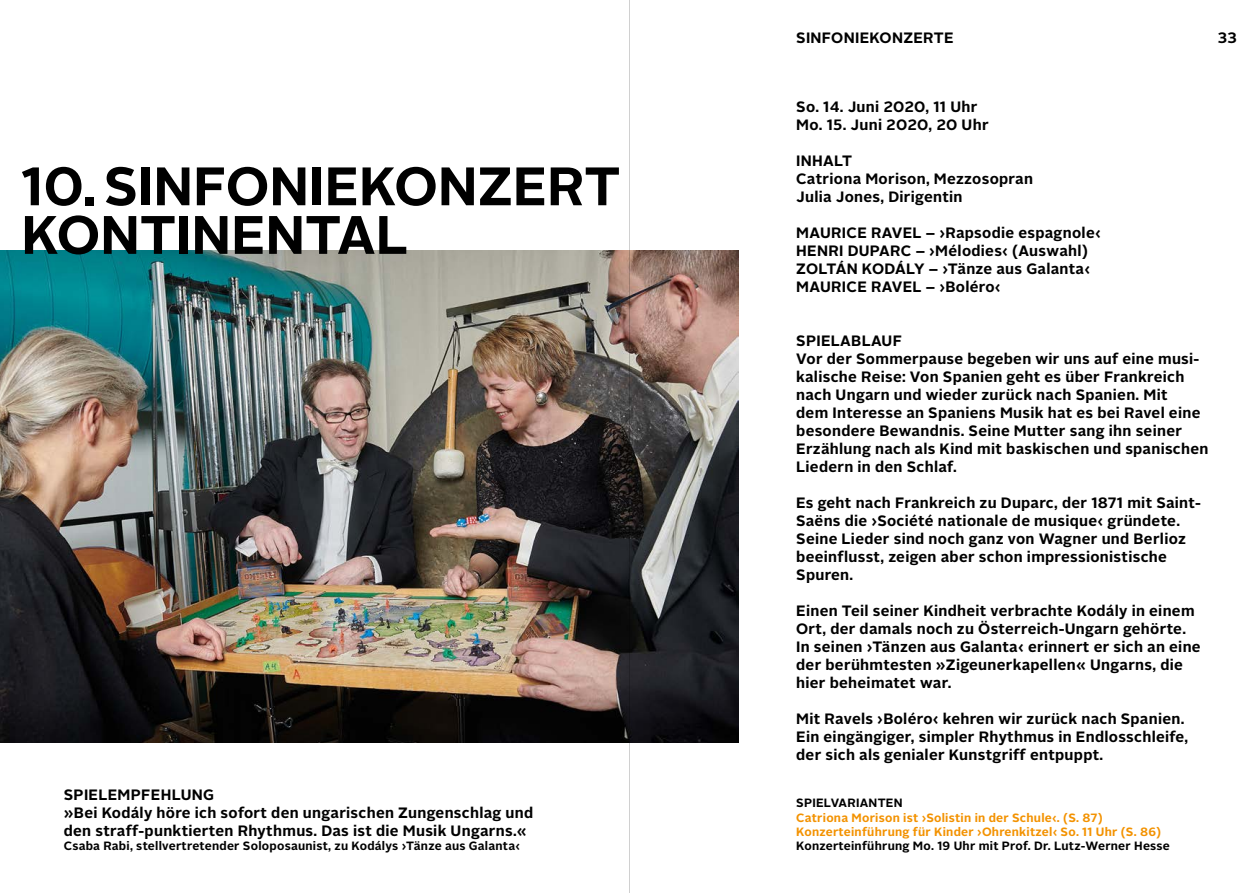
<style>
.page{position:relative;width:1259px;height:893px;background:#fff}
.page>*{position:absolute;margin:0;border:0;box-sizing:border-box;transform-origin:0 0}
.t1{font:700 54px/48.6px "Alright Sans";color:#000}
.t2{font:700 15px/18px "Alright Sans";letter-spacing:.02em;color:#000}
.t3{font:700 12px "Alright Sans";letter-spacing:.02em;color:#000}
.t4{font:700 12px/14.4px "Alright Sans";letter-spacing:.02em;color:#f39200}
</style>
<div class="page">
<img style="left:0;top:250px;width:738px;height:492px">
<hr style="left:629px;top:0;width:1px;height:893px;background:#d0d0d0">
<h1 class="t1" style="left:21px;top:162px;width:600px">10. SINFONIEKONZERT<br>KONTINENTAL</h1>
<p class="t2" style="left:64px;top:786px;width:471px">SPIELEMPFEHLUNG<br>»Bei Kodály höre ich sofort den ungarischen Zungenschlag und den straff-punktierten Rhythmus. Das ist die Musik Ungarns.«</p>
<p class="t3" style="left:64px;top:838px;width:458px">Csaba Rabi, stellvertretender Soloposaunist, zu Kodálys ›Tänze aus Galanta‹</p>
<p class="t2" style="left:796px;top:28px;width:159px">SINFONIEKONZERTE</p>
<p class="t2" style="left:1217px;top:28px;width:21px">33</p>
<p class="t2" style="left:796px;top:98px;width:194px">So. 14. Juni 2020, 11 Uhr<br>Mo. 15. Juni 2020, 20 Uhr</p>
<p class="t2" style="left:796px;top:152px;width:238px">INHALT<br>Catriona Morison, Mezzosopran<br>Julia Jones, Dirigentin</p>
<p class="t2" style="left:796px;top:224px;width:306px">MAURICE RAVEL – ›Rapsodie espagnole‹ HENRI DUPARC – ›Mélodies‹ (Auswahl)<br>ZOLTÁN KODÁLY – ›Tänze aus Galanta‹ MAURICE RAVEL – ›Boléro‹</p>
<p class="t2" style="left:796px;top:332px;width:414px">SPIELABLAUF<br>Vor der Sommerpause begeben wir uns auf eine musi&shy;kalische Reise: Von Spanien geht es über Frankreich nach Ungarn und wieder zurück nach Spanien. Mit<br>dem Interesse an Spaniens Musik hat es bei Ravel eine besondere Bewandnis. Seine Mutter sang ihn seiner Erzählung nach als Kind mit baskischen und spanischen Liedern in den Schlaf.</p>
<p class="t2" style="left:796px;top:494px;width:406px">Es geht nach Frankreich zu Duparc, der 1871 mit Saint-Saëns die ›Société nationale de musique‹ gründete.<br>Seine Lieder sind noch ganz von Wagner und Berlioz beeinflusst, zeigen aber schon impressionistische Spuren.</p>
<p class="t2" style="left:796px;top:602px;width:406px">Einen Teil seiner Kindheit verbrachte Kodály in einem Ort, der damals noch zu Österreich-Ungarn gehörte.<br>In seinen ›Tänzen aus Galanta‹ erinnert er sich an eine der berühmtesten »Zigeunerkapellen« Ungarns, die hier beheimatet war.</p>
<p class="t2" style="left:796px;top:710px;width:393px">Mit Ravels ›Boléro‹ kehren wir zurück nach Spanien.<br>Ein eingängiger, simpler Rhythmus in Endlosschleife, der sich als genialer Kunstgriff entpuppt.</p>
<p class="t3" style="left:796px;top:795px;width:108px">SPIELVARIANTEN</p>
<p class="t4" style="left:796px;top:810px;width:366px">Catriona Morison ist ›Solistin in der Schule‹. (S. 87)<br>Konzerteinführung für Kinder ›Ohrenkitzel‹ So. 11 Uhr (S. 86)</p>
<p class="t3" style="left:796px;top:838px;width:375px">Konzerteinführung Mo. 19 Uhr mit Prof. Dr. Lutz-Werner Hesse</p>
</div>
